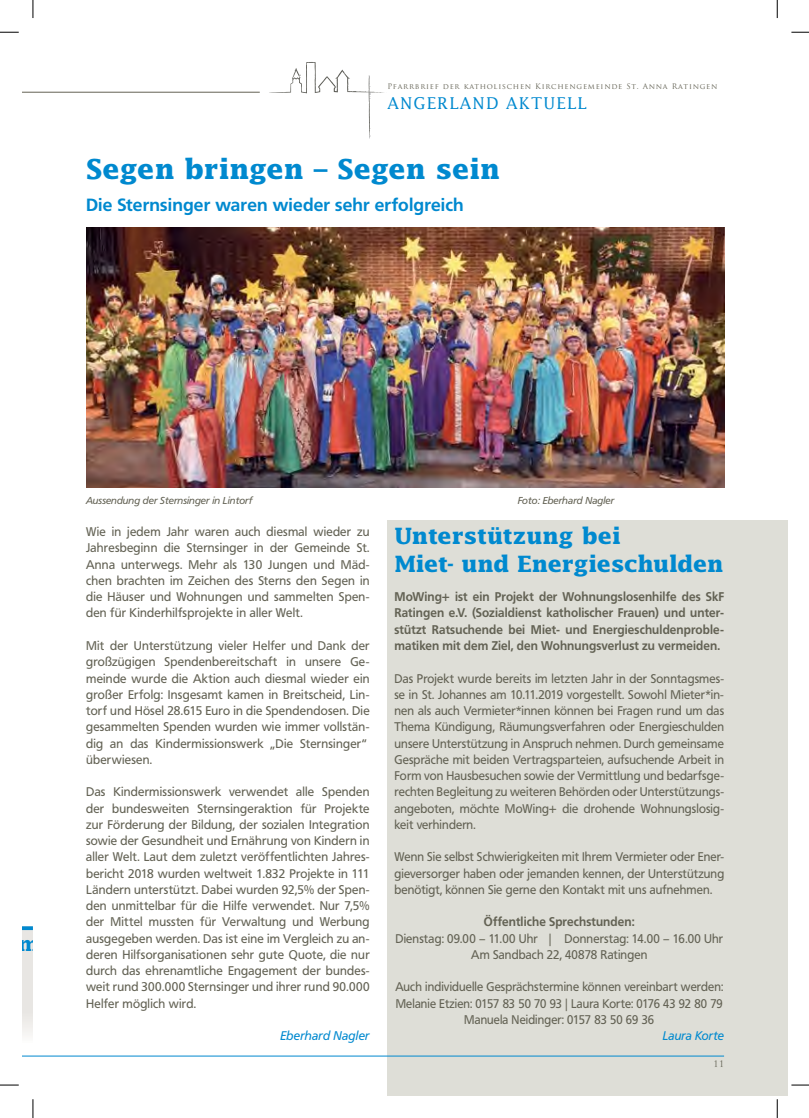
<style>
.page{position:relative;width:809px;height:1118px;background:#fff}
.page>*{position:absolute;margin:0;border:0;box-sizing:border-box;transform-origin:0 0}
.t1{font:700 27.5px "Lucida Std";letter-spacing:-.01em;color:#0089cf}
.t2{font:700 22.5px/27.5px "Lucida Std";letter-spacing:-.015em;color:#0089cf}
.t3{font:700 17.5px "Frutiger BQ";letter-spacing:.01em;color:#0089cf}
.t4{font:16.25px "Lucida Std";letter-spacing:.07em;color:#0089cf}
.t5{font:12.5px/16.2px "Frutiger BQ";letter-spacing:.015em;color:#636254;text-align:justify}
.t6{font:12.5px/16.2px "Frutiger BQ";letter-spacing:.015em;color:#636254;text-align:justify;scale:.95 1}
.t7{font:700 12.5px/16.2px "Frutiger BQ";letter-spacing:.01em;color:#636254;text-align:justify;scale:.95 1}
.t8{font:12.5px/16.2px "Frutiger BQ";letter-spacing:.015em;color:#636254;text-align:center;scale:.94 1}
.t9{font:italic 12.5px "Frutiger BQ";letter-spacing:.015em;color:#0089cf}
.t10{font:italic 12.5px "Frutiger BQ";letter-spacing:.015em;color:#0089cf;scale:.95 1}
.t11{font:italic 10px "Frutiger BQ";color:#636254}
.t12{font:8.75px "Trajan Pro";color:#636254}
.t13{font:7.5px "Trajan Pro";letter-spacing:.1em;color:#636254}
</style>
<div class="page">
<svg style="left:269px;top:62px;width:115px;height:77px"></svg>
<hr style="left:22px;top:92px;width:238px;height:1px;background:#636254">
<div style="left:387px;top:520px;width:401px;height:575px;background:#deded7"></div>
<svg style="left:22px;top:930px;width:11px;height:105px"></svg>
<hr style="left:22px;top:1055px;width:702px;height:1px;background:#0089cf">
<svg style="left:22px;top:926px;width:11px;height:4px"></svg>
<img style="left:86px;top:227px;width:638px;height:260px">
<svg style="left:0;top:31px;width:19px;height:2px"></svg>
<svg style="left:791px;top:31px;width:18px;height:2px"></svg>
<svg style="left:0;top:1084px;width:19px;height:1px"></svg>
<svg style="left:791px;top:1084px;width:18px;height:1px"></svg>
<svg style="left:32px;top:0;width:2px;height:18px"></svg>
<svg style="left:32px;top:1099px;width:2px;height:19px"></svg>
<svg style="left:776px;top:0;width:2px;height:18px"></svg>
<svg style="left:776px;top:1099px;width:2px;height:19px"></svg>
<p class="t13" style="left:387px;top:82px;width:332px">Pfarrbrief der katholischen Kirchengemeinde St. Anna Ratingen</p>
<h3 class="t4" style="left:387px;top:94px;width:201px">ANGERLAND AKTUELL</h3>
<h1 class="t1" style="left:86px;top:157px;width:415px">Segen bringen – Segen sein</h1>
<h3 class="t3" style="left:86px;top:197px;width:379px">Die Sternsinger waren wieder sehr erfolgreich</h3>
<p class="t11" style="left:86px;top:496px;width:168px">Aussendung der Sternsinger in Lintorf</p>
<p class="t11" style="left:518px;top:496px;width:98px">Foto: Eberhard Nagler</p>
<p class="t5" style="left:86px;top:524px;width:285px">Wie in jedem Jahr waren auch diesmal wieder zu Jahresbeginn die Sternsinger in der Gemeinde St.<br>Anna unterwegs. Mehr als 130 Jungen und Mäd&shy;chen brachten im Zeichen des Sterns den Segen in die Häuser und Wohnungen und sammelten Spen&shy;den für Kinderhilfsprojekte in aller Welt.</p>
<p class="t5" style="left:86px;top:638px;width:285px;text-align:left">Mit der Unterstützung vieler Helfer und Dank der großzügigen Spendenbereitschaft in unsere Ge&shy;meinde wurde die Aktion auch diesmal wieder ein großer Erfolg: Insgesamt kamen in Breitscheid, Lin&shy;torf und Hösel 28.615 Euro in die Spendendosen. Die gesammelten Spenden wurden wie immer vollstän&shy;dig an das Kindermissionswerk „Die Sternsinger“ überwiesen.</p>
<p class="t5" style="left:86px;top:784px;width:285px">Das Kindermissionswerk verwendet alle Spenden der bundesweiten Sternsingeraktion für Projekte zur Förderung der Bildung, der sozialen Integration sowie der Gesundheit und Ernährung von Kindern in aller Welt. Laut dem zuletzt veröffentlichten Jahres&shy;bericht 2018 wurden weltweit 1.832 Projekte in 111<br>Ländern unterstützt. Dabei wurden 92,5% der Spen&shy;den unmittelbar für die Hilfe verwendet. Nur 7,5% der Mittel mussten für Verwaltung und Werbung ausgegeben werden. Das ist eine im Vergleich zu an&shy;deren Hilfsorganisationen sehr gute Quote, die nur durch das ehrenamtliche Engagement der bundes&shy;weit rund 300.000 Sternsinger und ihrer rund 90.000<br>Helfer möglich wird.</p>
<p class="t9" style="left:280px;top:1030px;width:91px">Eberhard Nagler</p>
<h2 class="t2" style="left:394px;top:524px;width:330px">Unterstützung bei<br>Miet- und Energieschulden</h2>
<p class="t7" style="left:394px;top:589px;width:348px">MoWing+ ist ein Projekt der Wohnungslosenhilfe des SkF Ratingen e.V. (Sozialdienst katholischer Frauen) und unter&shy;stützt Ratsuchende bei Miet- und Energieschuldenproble&shy;matiken mit dem Ziel, den Wohnungsverlust zu vermeiden.</p>
<p class="t6" style="left:394px;top:671px;width:348px">Das Projekt wurde bereits im letzten Jahr in der Sonntagsmes&shy;se in St. Johannes am 10.11.2019 vorgestellt. Sowohl Mieter*in&shy;nen als auch Vermieter*innen können bei Fragen rund um das Thema Kündigung, Räumungsverfahren oder Energieschulden unsere Unterstützung in Anspruch nehmen. Durch gemeinsame Gespräche mit beiden Vertragsparteien, aufsuchende Arbeit in Form von Hausbesuchen sowie der Vermittlung und bedarfsge&shy;rechten Begleitung zu weiteren Behörden oder Unterstützungs&shy;angeboten, möchte MoWing+ die drohende Wohnungslosig&shy;keit verhindern.</p>
<p class="t6" style="left:394px;top:849px;width:349px">Wenn Sie selbst Schwierigkeiten mit Ihrem Vermieter oder Ener&shy;gieversorger haben oder jemanden kennen, der Unterstützung benötigt, können Sie gerne den Kontakt mit uns aufnehmen.</p>
<p class="t7" style="left:484px;top:914px;width:160px">Öffentliche Sprechstunden:</p>
<p class="t6" style="left:395px;top:931px;width:346px;text-align:center">Dienstag: 09.00 – 11.00 Uhr | Donnerstag: 14.00 – 16.00 Uhr<br>Am Sandbach 22, 40878 Ratingen</p>
<p class="t8" style="left:395px;top:979px;width:350px">Auch individuelle Gesprächstermine können vereinbart werden:<br>Melanie Etzien: 0157 83 50 70 93 | Laura Korte: 0176 43 92 80 79<br>Manuela Neidinger: 0157 83 50 69 36</p>
<p class="t10" style="left:663px;top:1030px;width:66px">Laura Korte</p>
<p class="t12" style="left:713px;top:1058px;width:12px">11</p>
</div>
